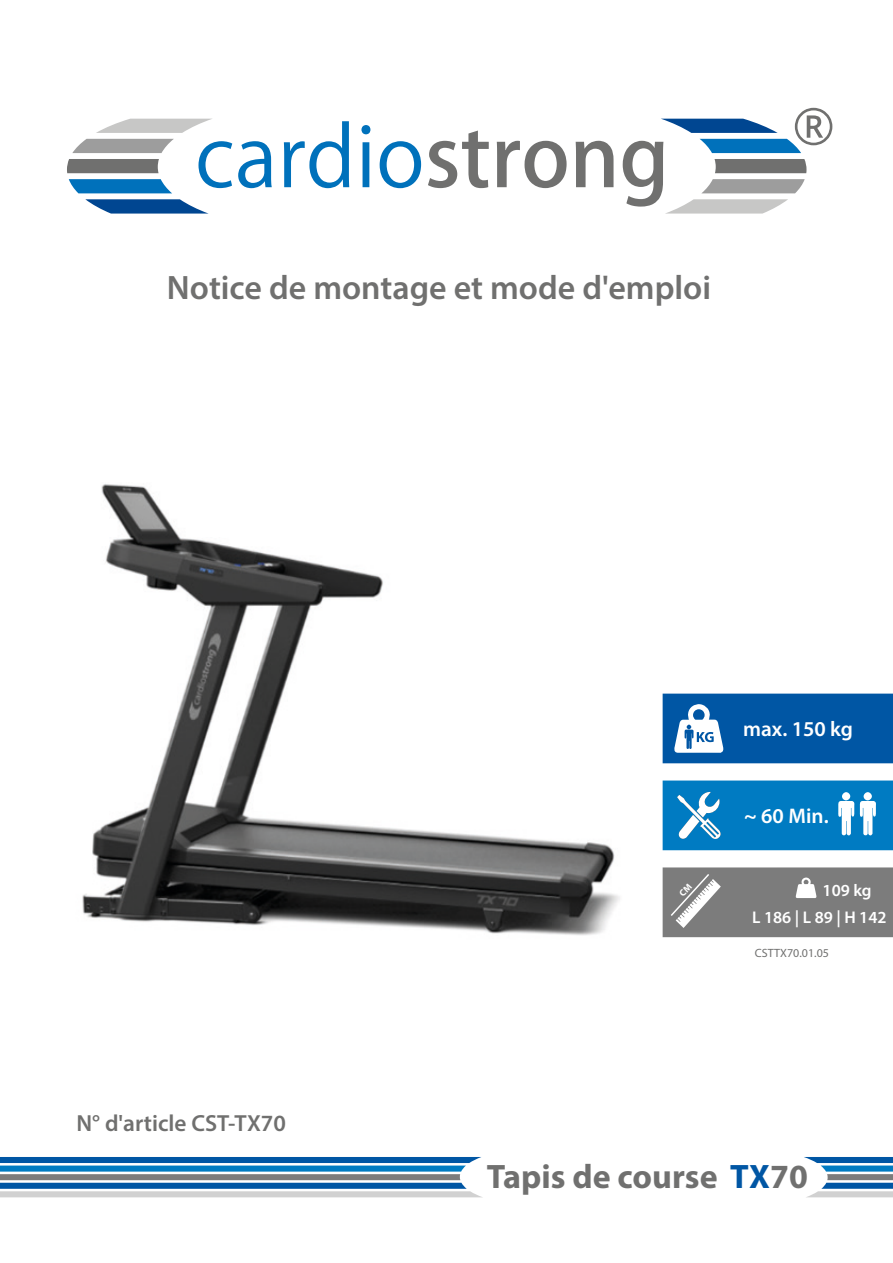
<style>
.page{position:relative;width:893px;height:1263px;background:#fff}
.page>*{position:absolute;margin:0;border:0;box-sizing:border-box;transform-origin:0 0}
.cardiostrong_Footer{font:700 34.05px "Myriad Pro";color:#70706f}
.Einf__Abs{font:600 33.9px "Myriad Pro";color:#70706f}
.Einf__Abs-2{font:600 23.4px "Myriad Pro";color:#70706f}
.Einf__Abs-3{font:600 21.15px "Myriad Pro";color:#fff}
.Einf__Abs-4{font:600 16.95px "Myriad Pro";color:#fff}
.t1{font:12px "Myriad Pro";color:#70706f}
.s1{color:#0056a4}
</style>
<div class="page">
<img style="left:82px;top:484px;width:538px;height:452px">
<svg style="left:96px;top:119px;width:115px;height:14px"></svg>
<svg style="left:72px;top:139px;width:102px;height:14px"></svg>
<svg style="left:67px;top:159px;width:92px;height:14px"></svg>
<svg style="left:69px;top:179px;width:103px;height:14px"></svg>
<svg style="left:85px;top:199px;width:124px;height:15px"></svg>
<svg style="left:198px;top:141px;width:34px;height:47px"></svg>
<svg style="left:238px;top:141px;width:34px;height:47px"></svg>
<svg style="left:284px;top:121px;width:65px;height:67px"></svg>
<svg style="left:361px;top:125px;width:9px;height:62px"></svg>
<svg style="left:380px;top:141px;width:41px;height:47px"></svg>
<svg style="left:428px;top:131px;width:61px;height:57px"></svg>
<svg style="left:497px;top:141px;width:70px;height:47px"></svg>
<svg style="left:576px;top:141px;width:37px;height:46px"></svg>
<svg style="left:623px;top:108px;width:209px;height:106px"></svg>
<svg style="left:804px;top:1157px;width:89px;height:40px"></svg>
<div style="left:663px;top:694px;width:230px;height:69px;background:#0056a4"></div>
<div style="left:663px;top:780px;width:230px;height:70px;background:#007bc2"></div>
<div style="left:663px;top:867px;width:230px;height:70px;background:#7c7c7c"></div>
<svg style="left:674px;top:704px;width:49px;height:49px"></svg>
<svg style="left:677px;top:792px;width:44px;height:47px"></svg>
<svg style="left:796px;top:877px;width:20px;height:21px"></svg>
<svg style="left:838px;top:792px;width:16px;height:43px"></svg>
<svg style="left:860px;top:792px;width:16px;height:43px"></svg>
<svg style="left:0;top:1157px;width:482px;height:40px"></svg>
<svg style="left:671px;top:874px;width:50px;height:54px"></svg>
<p class="Einf__Abs" style="left:167px;top:266px;width:546px">Notice de montage et mode d'emploi</p>
<p class="Einf__Abs-2" style="left:77px;top:1108px;width:211px">N° d'article CST-TX70</p>
<p class="Einf__Abs-3" style="left:743px;top:716px;width:111px">max. 150 kg</p>
<p class="Einf__Abs-3" style="left:744px;top:803px;width:86px">~ 60 Min.</p>
<p class="Einf__Abs-4" style="left:823px;top:880px;width:51px">109 kg</p>
<p class="Einf__Abs-4" style="left:752px;top:906px;width:136px">L 186 | L 89 | H 142</p>
<p class="t1" style="left:755px;top:946px;width:76px">CSTTX70.01.05</p>
<p class="cardiostrong_Footer" style="left:487px;top:1155px;width:322px">Tapis de course <span class="s1">TX</span>70</p>
</div>
